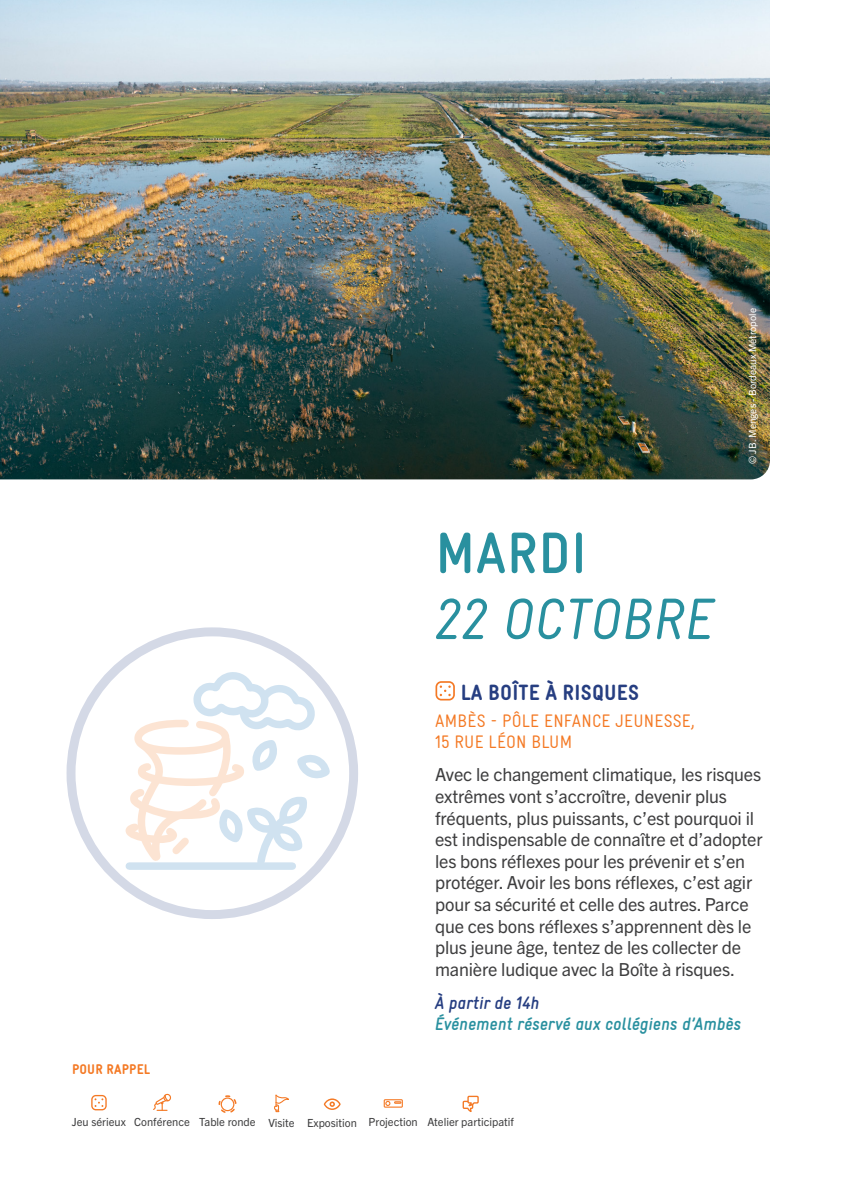
<style>
.page{position:relative;width:842px;height:1191px;background:#fff}
.page>*{position:absolute;margin:0;border:0;box-sizing:border-box;transform-origin:0 0}
.TITRE_DATE{font:italic condensed 58px/66px "Gravur LL";color:#29909f}
.Theme{font:900 condensed 22px "Gravur LL";letter-spacing:.01em;color:#263e81}
.t1{font:18px/21.6px "Trade Gothic Next LT Pro";letter-spacing:-.01em;color:#3e3e3f}
.t2{font:italic 700 condensed 18px/21.6px "Gravur LL";color:#29909f}
.Où{font:condensed 18px/21.6px "Gravur LL";letter-spacing:.01em;color:#f47924}
.t3{font:900 condensed 14px "Gravur LL";letter-spacing:.01em;color:#f47924}
.t4{font:11.2px "Trade Gothic Next LT Pro";color:#3e3e3f}
.t5{font:10px "Trade Gothic Next LT Pro";color:#fff}
.s1{font-weight:700;font-style:normal}
.s2{color:#263e81}
</style>
<div class="page">
<svg style="left:435px;top:681px;width:20px;height:19px"></svg>
<img style="left:0;top:0;width:770px;height:479px">
<svg style="left:324px;top:1098px;width:17px;height:12px"></svg>
<svg style="left:384px;top:1099px;width:19px;height:8px"></svg>
<svg style="left:91px;top:1095px;width:16px;height:15px"></svg>
<div style="left:163px;top:1093px;width:8px;height:8px;border:1px solid #f47925;border-radius:3px"></div>
<svg style="left:153px;top:1094px;width:16px;height:17px"></svg>
<svg style="left:218px;top:1095px;width:19px;height:17px"></svg>
<svg style="left:274px;top:1094px;width:15px;height:18px"></svg>
<svg style="left:462px;top:1096px;width:17px;height:16px"></svg>
<div style="left:67px;top:627px;width:291px;height:292px;border:9px solid #263e81;border-radius:50%"></div>
<svg style="left:125px;top:670px;width:209px;height:200px"></svg>
<div style="left:129px;top:862px;width:163px;height:8px;background:#d0e2f0"></div>
<p class="TITRE_DATE" style="left:435px;top:518px;width:281px"><span class="s1">MARDI<br></span>22 OCTOBRE</p>
<p class="t5" style="left:745px;top:464px;width:157px;rotate:-90deg">© JB. Menges - Bordeaux Métropole</p>
<p class="t3" style="left:72px;top:1059px;width:80px">POUR RAPPEL</p>
<p class="Theme" style="left:461px;top:677px;width:180px">LA BOÎTE À RISQUES</p>
<p class="Où" style="left:435px;top:709px;width:261px">AMBÈS - PÔLE ENFANCE JEUNESSE,<br>15 RUE LÉON BLUM</p>
<p class="t1" style="left:435px;top:763px;width:329px">Avec le changement climatique, les risques extrêmes vont s’accroître, devenir plus fréquents, plus puissants, c’est pourquoi il est indispensable de connaître et d’adopter les bons réflexes pour les prévenir et s’en protéger. Avoir les bons réflexes, c’est agir pour sa sécurité et celle des autres. Parce que ces bons réflexes s’apprennent dès le plus jeune âge, tentez de les collecter de manière ludique avec la Boîte à risques.</p>
<p class="t2" style="left:435px;top:991px;width:308px"><span class="s2">À partir de 14h<br></span>Événement réservé aux collégiens d’Ambès</p>
<p class="t4" style="left:72px;top:1114px;width:56px">Jeu sérieux</p>
<p class="t4" style="left:134px;top:1114px;width:57px">Conférence</p>
<p class="t4" style="left:199px;top:1114px;width:58px">Table ronde</p>
<p class="t4" style="left:268px;top:1114px;width:28px">Visite</p>
<p class="t4" style="left:427px;top:1114px;width:88px">Atelier participatif</p>
<p class="t4" style="left:307px;top:1114px;width:51px">Exposition</p>
<p class="t4" style="left:369px;top:1114px;width:51px">Projection</p>
</div>
